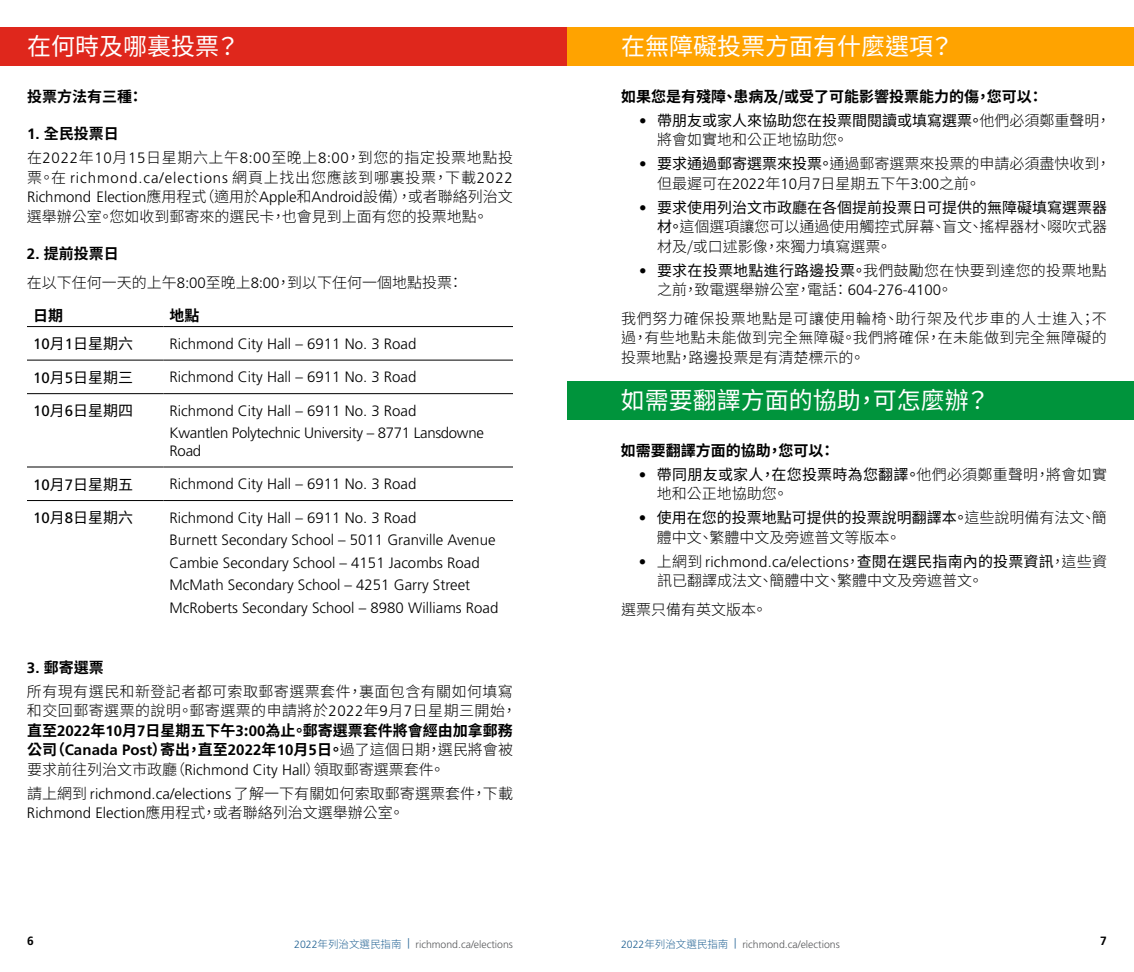
<style>
.page{position:relative;width:1134px;height:972px;background:#fff}
.page>*{position:absolute;margin:0;border:0;box-sizing:border-box;transform-origin:0 0}
.t1{font:24px "Source Han Sans TW";color:#fff}
.t2{font:300 15px/19.5px "Source Han Sans TW";color:#000}
.t3{font:300 15px/22.5px "Frutiger LT Std";color:#000}
.t4{font:300 15px/24px "Source Han Sans TW";letter-spacing:.03em;color:#000}
.t5{font:15px/19.5px "Source Han Sans TW";color:#000}
.t6{font:300 15px/22.5px "Frutiger LT Std";letter-spacing:-.02em;color:#000}
.t7{font:700 15px "Source Han Sans TW";color:#000}
.t8{font:300 15px/24px "Source Han Sans TW";letter-spacing:.04em;color:#000}
.t9{font:700 15px "Frutiger LT Std";letter-spacing:.005em;color:#000}
.t10{font:700 12px "Frutiger LT Std";color:#000}
.t11{font:300 10.5px "Frutiger LT Std";color:#58595b}
.t12{font:300 10.5px "Source Han Sans TW";color:#1f6092}
.s1{font-family:"Frutiger LT Std";font-weight:700}
.s2{font-weight:700}
.s3{font-family:"Frutiger LT Std"}
.s4{font-family:"Source Han Sans TW"}
.s5{font-family:"Source Han Sans TW";font-weight:300}
.s6{font-weight:300}
.s7{font-family:"Frutiger LT Std";font-weight:400}
.s8{font-weight:400}
.s9{font-family:"Source Han Sans TW";font-weight:400}
.s10{color:#1f6092}
.s11{font-family:"Source Han Sans TW";color:#1f6092}
</style>
<div class="page">
<div style="left:567px;top:27px;width:567px;height:39px;background:#ffa300"></div>
<div style="left:567px;top:381px;width:567px;height:39px;background:#00943c"></div>
<div style="left:0;top:27px;width:567px;height:39px;background:#df271c"></div>
<hr style="left:27px;top:326px;width:137px;height:1px;background:#000">
<hr style="left:164px;top:326px;width:349px;height:1px;background:#000">
<hr style="left:27px;top:360px;width:137px;height:1px;background:#000">
<hr style="left:164px;top:360px;width:349px;height:1px;background:#000">
<hr style="left:27px;top:393px;width:137px;height:1px;background:#000">
<hr style="left:164px;top:393px;width:349px;height:1px;background:#000">
<hr style="left:27px;top:467px;width:137px;height:1px;background:#000">
<hr style="left:164px;top:467px;width:349px;height:1px;background:#000">
<hr style="left:27px;top:500px;width:137px;height:1px;background:#000">
<hr style="left:164px;top:500px;width:349px;height:1px;background:#000">
<h1 class="t1" style="left:27px;top:33px;width:214px">在何時及哪裏投票？</h1>
<p class="t7" style="left:27px;top:88px;width:118px">投票方法有三種：</p>
<p class="t8" style="left:27px;top:122px;width:488px"><span class="s1">1.</span> <span class="s2">全民投票日<br></span>在<span class="s3">2022</span>年<span class="s3">10</span>月<span class="s3">15</span>日星期六上午<span class="s3">8</span>:<span class="s3">00</span>至晚上<span class="s3">8</span>:<span class="s3">00</span>，到您的指定投票地點投</p>
<p class="t3" style="left:27px;top:168px;width:487px;line-height:19.5px"><span class="s4">票。在</span> richmond.ca/elections <span class="s4">網頁上找出您應該到哪裏投票，下載</span>2022<br>Richmond Election<span class="s4">應用程式（適用於</span>Apple<span class="s4">和</span>Android<span class="s4">設備），或者聯絡列治文</span></p>
<p class="t2" style="left:27px;top:207px;width:463px">選舉辦公室。您如收到郵寄來的選民卡，也會見到上面有您的投票地點。</p>
<p class="t2" style="left:27px;top:240px;width:438px;line-height:28.5px"><span class="s1">2.</span> <span class="s2">提前投票日<br></span>在以下任何一天的上午<span class="s3">8</span>:<span class="s3">00</span>至晚上<span class="s3">8</span>:<span class="s3">00</span>，到以下任何一個地點投票：</p>
<p class="t7" style="left:33px;top:307px;width:31px">日期</p>
<p class="t7" style="left:170px;top:307px;width:31px">地點</p>
<p class="t5" style="left:33px;top:334px;width:102px"><span class="s3">10</span>月<span class="s3">1</span>日星期六</p>
<p class="t3" style="left:170px;top:332px;width:248px">Richmond City Hall – 6911 No. 3 Road</p>
<p class="t5" style="left:33px;top:368px;width:102px"><span class="s3">10</span>月<span class="s3">5</span>日星期三</p>
<p class="t3" style="left:170px;top:366px;width:248px">Richmond City Hall – 6911 No. 3 Road</p>
<p class="t5" style="left:33px;top:401px;width:102px"><span class="s3">10</span>月<span class="s3">6</span>日星期四</p>
<p class="t6" style="left:170px;top:399px;width:316px">Richmond City Hall – 6911 No. 3 Road<br>Kwantlen Polytechnic University – 8771 Lansdowne</p>
<p class="t3" style="left:170px;top:440px;width:33px">Road</p>
<p class="t5" style="left:33px;top:475px;width:102px"><span class="s3">10</span>月<span class="s3">7</span>日星期五</p>
<p class="t3" style="left:170px;top:473px;width:248px">Richmond City Hall – 6911 No. 3 Road</p>
<p class="t5" style="left:33px;top:508px;width:102px"><span class="s3">10</span>月<span class="s3">8</span>日星期六</p>
<p class="t3" style="left:170px;top:506px;width:330px">Richmond City Hall – 6911 No. 3 Road<br>Burnett Secondary School – 5011 Granville Avenue Cambie Secondary School – 4151 Jacombs Road McMath Secondary School – 4251 Garry Street McRoberts Secondary School – 8980 Williams Road</p>
<p class="t4" style="left:27px;top:656px;width:487px"><span class="s1">3.</span> <span class="s2">郵寄選票<br></span>所有現有選民和新登記者都可索取郵寄選票套件，裏面包含有關如何填寫</p>
<p class="t4" style="left:27px;top:701px;width:491px;line-height:19.5px">和交回郵寄選票的說明。郵寄選票的申請將於<span class="s3">2022</span>年<span class="s3">9</span>月<span class="s3">7</span>日星期三開始，<span class="s2">直至</span><span class="s1">2022</span><span class="s2">年</span><span class="s1">10</span><span class="s2">月</span><span class="s1">7</span><span class="s2">日星期五下午</span><span class="s1">3</span><span class="s2">:</span><span class="s1">00</span><span class="s2">為止。郵寄選票套件將會經由加拿郵務</span></p>
<p class="t9" style="left:27px;top:741px;width:488px"><span class="s4">公司（</span>Canada Post<span class="s4">）寄出，直至</span>2022<span class="s4">年</span>10<span class="s4">月</span>5<span class="s4">日。</span><span class="s5">過了這個日期，選民將會被</span></p>
<p class="t2" style="left:27px;top:758px;width:488px;line-height:24px">要求前往列治文市政廳（<span class="s3">Richmond City Hall</span>）領取郵寄選票套件。<br>請上網到 <span class="s3">richmond.ca/elections</span> 了解一下有關如何索取郵寄選票套件，下載</p>
<p class="t2" style="left:27px;top:803px;width:379px"><span class="s3">Richmond Election</span>應用程式，或者聯絡列治文選舉辦公室。</p>
<h1 class="t1" style="left:621px;top:33px;width:334px">在無障礙投票方面有什麼選項？</h1>
<p class="t7" style="left:621px;top:88px;width:424px">如果您是有殘障、患病及/或受了可能影響投票能力的傷，您可以：</p>
<p class="t5" style="left:657px;top:111px;width:455px;text-indent:-18px"><span class="s3">•</span> 帶朋友或家人來協助您在投票間閱讀或填寫選票。<span class="s6">他們必須鄭重聲明，將會如實地和公正地協助您。</span></p>
<p class="t2" style="left:657px;top:154px;width:455px;text-indent:-18px"><span class="s7">•</span> <span class="s8">要求通過郵寄選票來投票。</span>通過郵寄選票來投票的申請必須盡快收到，但最遲可在<span class="s3">2022</span>年<span class="s3">10</span>月<span class="s3">7</span>日星期五下午<span class="s3">3</span>:<span class="s3">00</span>之前。</p>
<p class="t2" style="left:657px;top:198px;width:451px;text-align:justify;text-indent:-18px"><span class="s7">•</span> <span class="s8">要求使用列治文市政廳在各個提前投票日可提供的無障礙填寫選票器材。</span>這個選項讓您可以通過使用觸控式屏幕、盲文、搖桿器材、啜吹式器材及/或口述影像，來獨力填寫選票。</p>
<p class="t2" style="left:657px;top:261px;width:451px;text-indent:-18px"><span class="s7">•</span> <span class="s8">要求在投票地點進行路邊投票。</span>我們鼓勵您在快要到達您的投票地點之前，致電選舉辦公室，電話： <span class="s3">604</span>-<span class="s3">276</span>-<span class="s3">4100</span>。</p>
<p class="t2" style="left:621px;top:309px;width:487px;text-align:justify">我們努力確保投票地點是可讓使用輪椅、助行架及代步車的人士進入；不過，有些地點未能做到完全無障礙。我們將確保，在未能做到完全無障礙的投票地點，路邊投票是有清楚標示的。</p>
<h1 class="t1" style="left:621px;top:387px;width:370px">如需要翻譯方面的協助，可怎麼辦？</h1>
<p class="t7" style="left:621px;top:442px;width:215px">如需要翻譯方面的協助，您可以：</p>
<p class="t2" style="left:657px;top:465px;width:452px;text-indent:-18px"><span class="s7">•</span> <span class="s8">帶同朋友或家人，在您投票時為您翻譯。</span>他們必須鄭重聲明，將會如實地和公正地協助您。</p>
<p class="t2" style="left:657px;top:508px;width:451px;text-indent:-18px"><span class="s7">•</span> <span class="s8">使用在您的投票地點可提供的投票說明翻譯本。</span>這些說明備有法文、簡體中文、繁體中文及旁遮普文等版本。</p>
<p class="t3" style="left:639px;top:551px;width:470px"><span class="s8">•</span> <span class="s4">上網到</span> richmond.ca/elections<span class="s4">，</span><span class="s9">查閱在選民指南內的投票資訊</span><span class="s4">，這些資</span></p>
<p class="t2" style="left:621px;top:567px;width:364px;line-height:28.5px;text-indent:36px">訊已翻譯成法文、簡體中文、繁體中文及旁遮普文。選票只備有英文版本。</p>
<p class="t10" style="left:27px;top:934px;width:8px">6</p>
<p class="t11" style="left:734px;top:938px;width:107px"><span class="s10">|</span> richmond.ca/elections</p>
<p class="t10" style="left:1100px;top:934px;width:8px">7</p>
<p class="t11" style="left:294px;top:938px;width:220px"><span class="s10">2022</span><span class="s11">年列治文選民指南</span> <span class="s10">|</span> richmond.ca/elections</p>
<p class="t12" style="left:621px;top:938px;width:109px"><span class="s3">2022</span>年列治文選民指南</p>
</div>
